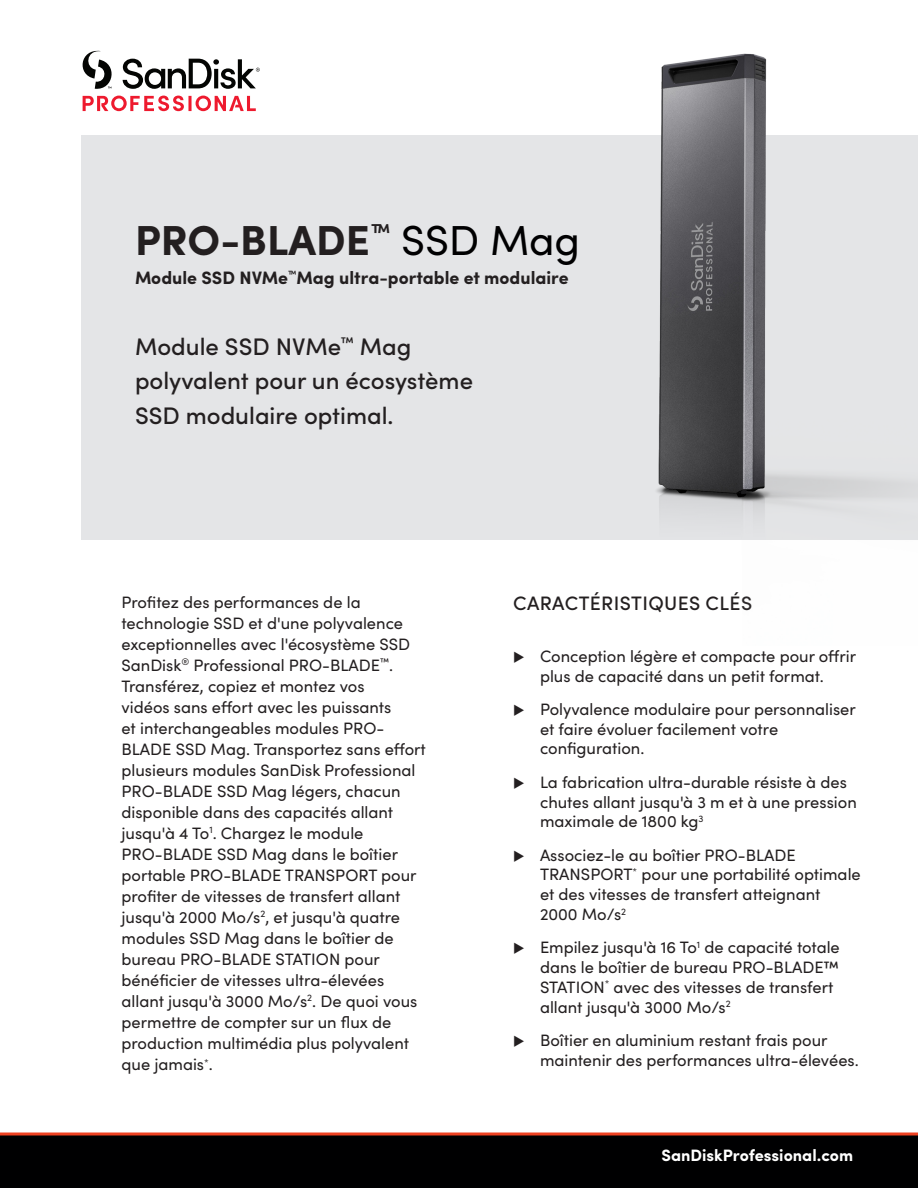
<style>
.page{position:relative;width:918px;height:1188px;background:#fff}
.page>*{position:absolute;margin:0;border:0;box-sizing:border-box;transform-origin:0 0}
.t1{font:700 42px "Sofia Pro";color:#231f20}
.t2{font:500 24px/34.5px "Sofia Pro";color:#231f20}
.t3{font:500 19.5px "Sofia Pro";letter-spacing:.02em;color:#231f20}
.t4{font:700 18px "Sofia Pro";color:#231f20}
.t5{font:16.5px/21px "Sofia Pro";color:#231f20}
.t6{font:700 16.5px "Sofia Pro";color:#fff}
.s1{font-weight:400;color:#000001}
</style>
<div class="page">
<div style="left:81px;top:135px;width:836px;height:405px;background:#e4e5e7"></div>
<svg style="left:83px;top:51px;width:177px;height:38px"></svg>
<svg style="left:188px;top:96px;width:4px;height:15px"></svg>
<svg style="left:83px;top:96px;width:101px;height:15px"></svg>
<svg style="left:196px;top:96px;width:60px;height:15px"></svg>
<svg style="left:0;top:1132px;width:918px;height:56px;background:#0f0505"></svg>
<img style="left:656px;top:53px;width:262px;height:487px">
<h1 class="t1" style="left:135px;top:208px;width:447px">PRO-BLADE<sup>™</sup> <span class="s1">SSD Mag</span></h1>
<p class="t4" style="left:135px;top:264px;width:435px">Module SSD NVMe<sup>™</sup>Mag ultra-portable et modulaire</p>
<h2 class="t2" style="left:135px;top:328px;width:340px">Module SSD NVMe<sup>™</sup> Mag polyvalent pour un écosystème<br>SSD modulaire optimal.</h2>
<p class="t5" style="left:122px;top:591px;width:306px">Profitez des performances de la technologie SSD et d'une polyvalence exceptionnelles avec l'écosystème SSD SanDisk<sup>®</sup> Professional PRO-BLADE<sup>™</sup>.<br>Transférez, copiez et montez vos<br>vidéos sans effort avec les puissants<br>et interchangeables modules PRO-BLADE SSD Mag. Transportez sans effort plusieurs modules SanDisk Professional PRO-BLADE SSD Mag légers, chacun disponible dans des capacités allant jusqu'à 4 To<sup>1</sup>. Chargez le module PRO-BLADE SSD Mag dans le boîtier portable PRO-BLADE TRANSPORT pour profiter de vitesses de transfert allant jusqu'à 2000 Mo/s<sup>2</sup>, et jusqu'à quatre modules SSD Mag dans le boîtier de bureau PRO-BLADE STATION pour bénéficier de vitesses ultra-élevées allant jusqu'à 3000 Mo/s<sup>2</sup>. De quoi vous permettre de compter sur un flux de production multimédia plus polyvalent que jamais<sup>*</sup>.</p>
<p class="t3" style="left:513px;top:589px;width:240px">CARACTÉRISTIQUES CLÉS</p>
<p class="t5" style="left:513px;top:645px;width:345px;line-height:19.8px;text-align:center">◆ Conception légère et compacte pour offrir plus de capacité dans un petit format.</p>
<p class="t5" style="left:540px;top:698px;width:317px;line-height:19.8px;text-indent:-27px">◆ Polyvalence modulaire pour personnaliser et faire évoluer facilement votre configuration.</p>
<p class="t5" style="left:540px;top:771px;width:318px;line-height:19.8px;text-indent:-27px">◆ La fabrication ultra-durable résiste à des chutes allant jusqu'à 3 m et à une pression maximale de 1800 kg<sup>3</sup></p>
<p class="t5" style="left:540px;top:844px;width:322px;line-height:19.8px;text-indent:-27px">◆ Associez-le au boîtier PRO-BLADE<br>TRANSPORT<sup>*</sup> pour une portabilité optimale et des vitesses de transfert atteignant<br>2000 Mo/s<sup>2</sup></p>
<p class="t5" style="left:540px;top:937px;width:301px;line-height:19.8px;text-indent:-27px">◆ Empilez jusqu'à 16 To<sup>1</sup> de capacité totale dans le boîtier de bureau PRO-BLADE™ STATION<sup>*</sup> avec des vitesses de transfert allant jusqu'à 3000 Mo/s<sup>2</sup></p>
<p class="t5" style="left:540px;top:1029px;width:320px;line-height:19.8px;text-indent:-27px">◆ Boîtier en aluminium restant frais pour maintenir des performances ultra-élevées.</p>
<p class="t6" style="left:662px;top:1143px;width:193px">SanDiskProfessional.com</p>
</div>
